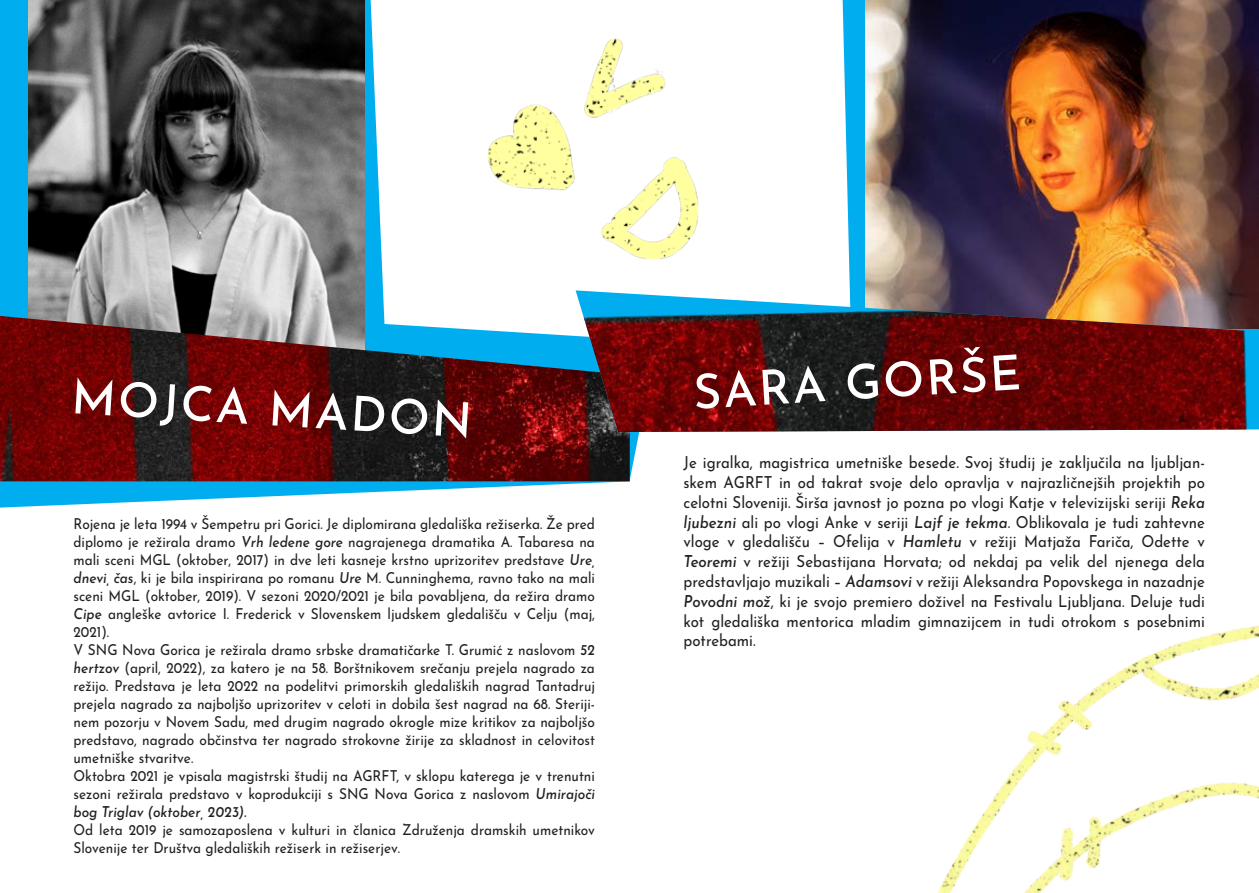
<style>
.page{position:relative;width:1259px;height:893px;background:#fff}
.page>*{position:absolute;margin:0;border:0;box-sizing:border-box;transform-origin:0 0}
.t1{font:500 48px "Josefin Sans";color:#fff}
.t2{font:16.5px/19.8px "Josefin Sans";color:#231f20;text-align:justify;scale:.91 1}
.t3{font:15px/18px "Josefin Sans";color:#231f20;scale:.91 1}
.s1{font-weight:500;font-style:italic}
</style>
<div class="page">
<svg style="left:0;top:432px;width:640px;height:76px"></svg>
<svg style="left:0;top:0;width:385px;height:316px;background:#29b8ee"></svg>
<img style="left:29px;top:0;width:336px;height:316px">
<img style="left:0;top:316px;width:630px;height:165px">
<svg style="left:842px;top:0;width:417px;height:290px;fill:#00aeef"></svg>
<img style="left:865px;top:0;width:393px;height:290px">
<img style="left:575px;top:290px;width:684px;height:142px">
<img style="left:487px;top:38px;width:254px;height:267px">
<img style="left:937px;top:625px;width:322px;height:268px">
<h1 class="t1" style="left:75px;top:354px;width:403px;rotate:4deg">Mojca Madon</h1>
<p class="t3" style="left:74px;top:512px;width:574px">Rojena je leta 1994 v Šempetru pri Gorici. Je diplomirana gledališka režiserka. Že pred diplomo je režirala dramo <span class="s1">Vrh ledene gore</span> nagrajenega dramatika A. Tabaresa na mali sceni MGL (oktober, 2017) in dve leti kasneje krstno uprizoritev predstave <span class="s1">Ure, dnevi, čas</span>, ki je bila inspirirana po romanu <span class="s1">Ure</span> M. Cunninghema, ravno tako na mali sceni MGL (oktober, 2019). V sezoni 2020/2021 je bila povabljena, da režira dramo <span class="s1">Cipe</span> angleške avtorice I. Frederick v Slovenskem ljudskem gledališču v Celju (maj, 2021).<br>V SNG Nova Gorica je režirala dramo srbske dramatičarke T. Grumić z naslovom <span class="s1">52 hertzov</span> (april, 2022), za katero je na 58. Borštnikovem srečanju prejela nagrado za režijo. Predstava je leta 2022 na podelitvi primorskih gledaliških nagrad Tantadruj prejela nagrado za najboljšo uprizoritev v celoti in dobila šest nagrad na 68. Steriji&shy;nem pozorju v Novem Sadu, med drugim nagrado okrogle mize kritikov za najboljšo predstavo, nagrado občinstva ter nagrado strokovne žirije za skladnost in celovitost umetniške stvaritve.<br>Oktobra 2021 je vpisala magistrski študij na AGRFT, v sklopu katerega je v trenutni sezoni režirala predstavo v koprodukciji s SNG Nova Gorica z naslovom <span class="s1">Umirajoči bog Triglav (oktober, 2023).</span></p>
<p class="t3" style="left:74px;top:818px;width:574px">Od leta 2019 je samozaposlena v kulturi in članica Združenja dramskih umetnikov<br>Slovenije ter Društva gledaliških režiserk in režiserjev.</p>
<h1 class="t1" style="left:690px;top:353px;width:330px;rotate:-4deg">Sara Gorše</h1>
<p class="t2" style="left:683px;top:450px;width:574px">Je igralka, magistrica umetniške besede. Svoj študij je zaključila na ljubljan&shy;skem AGRFT in od takrat svoje delo opravlja v najrazličnejših projektih po celotni Sloveniji. Širša javnost jo pozna po vlogi Katje v televizijski seriji <span class="s1">Reka ljubezni</span> ali po vlogi Anke v seriji <span class="s1">Lajf je tekma</span>. Oblikovala je tudi zahtevne vloge v gledališču – Ofelija v <span class="s1">Hamletu</span> v režiji Matjaža Fariča, Odette v <span class="s1">Teoremi</span> v režiji Sebastijana Horvata; od nekdaj pa velik del njenega dela predstavljajo muzikali – <span class="s1">Adamsovi</span> v režiji Aleksandra Popovskega in nazadnje <span class="s1">Povodni mož</span>, ki je svojo premiero doživel na Festivalu Ljubljana. Deluje tudi kot gledališka mentorica mladim gimnazijcem in tudi otrokom s posebnimi potrebami.</p>
</div>
